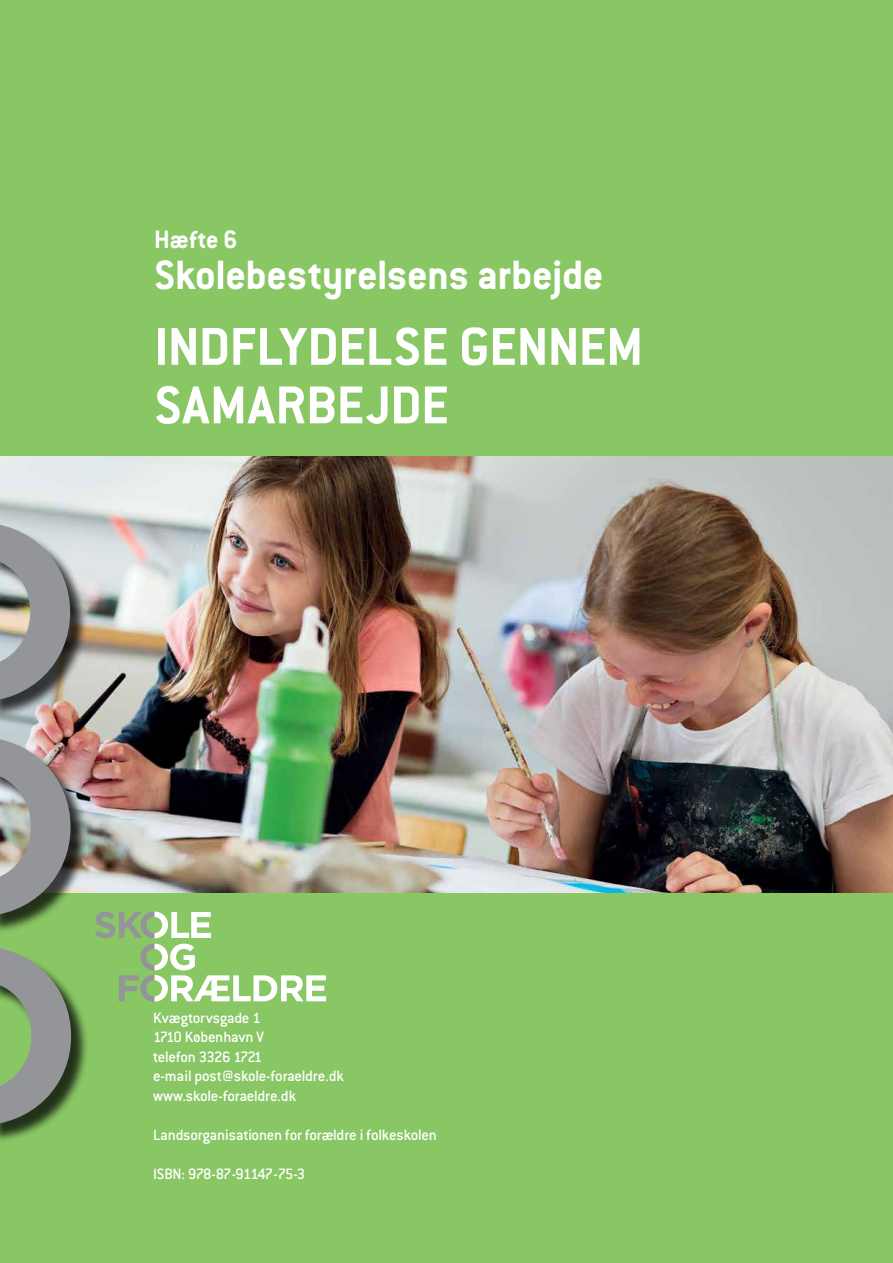
<style>
.page{position:relative;width:893px;height:1263px;background:#fff}
.page>*{position:absolute;margin:0;border:0;box-sizing:border-box;transform-origin:0 0}
.t1{font:700 58.5px/58.5px "Conduit ITC Std";letter-spacing:-.01em;color:#fff}
.t2{font:700 45px "Conduit ITC Std";letter-spacing:-.01em;color:#fff}
.t3{font:700 27px "Conduit ITC Std";color:#fff}
.t4{font:500 16.5px/19.5px "Conduit ITC Std";letter-spacing:-.015em;color:#fff}
.t5{font:500 16.5px "Conduit ITC Std";letter-spacing:-.05em;color:#fff}
.s1{font-size:27.6px}
</style>
<div class="page">
<img style="left:71px;top:455px;width:822px;height:438px">
<div style="left:0;top:893px;width:893px;height:370px;background:#89c765"></div>
<div style="left:0;top:0;width:893px;height:455px;background:#89c765"></div>
<svg style="left:95px;top:911px;width:116px;height:27px"></svg>
<svg style="left:119px;top:944px;width:207px;height:58px"></svg>
<div style="left:0;top:525px;width:90px;height:618px;background:#000;opacity:.75"></div>
<img style="left:0;top:455px;width:71px;height:670px">
<h3 class="t3" style="left:154px;top:224px;width:85px"><span class="s1">H</span>æfte <span class="s1">6</span></h3>
<h2 class="t2" style="left:154px;top:249px;width:451px">Skolebestyrelsens arbejde</h2>
<h1 class="t1" style="left:154px;top:317px;width:491px">INDFLYDELSE GENNEM<br>SAMARBEJDE</h1>
<p class="t4" style="left:153px;top:1008px;width:192px">Kvægtorvsgade 1<br>1710 København V<br>telefon 3326 1721<br>e-mail post@skole-foraeldre.dk www.skole-foraeldre.dk</p>
<p class="t4" style="left:153px;top:1125px;width:285px">Landsorganisationen for forældre i folkeskolen</p>
<p class="t5" style="left:153px;top:1164px;width:154px">ISBN: 978-87-91147-75-3</p>
</div>
